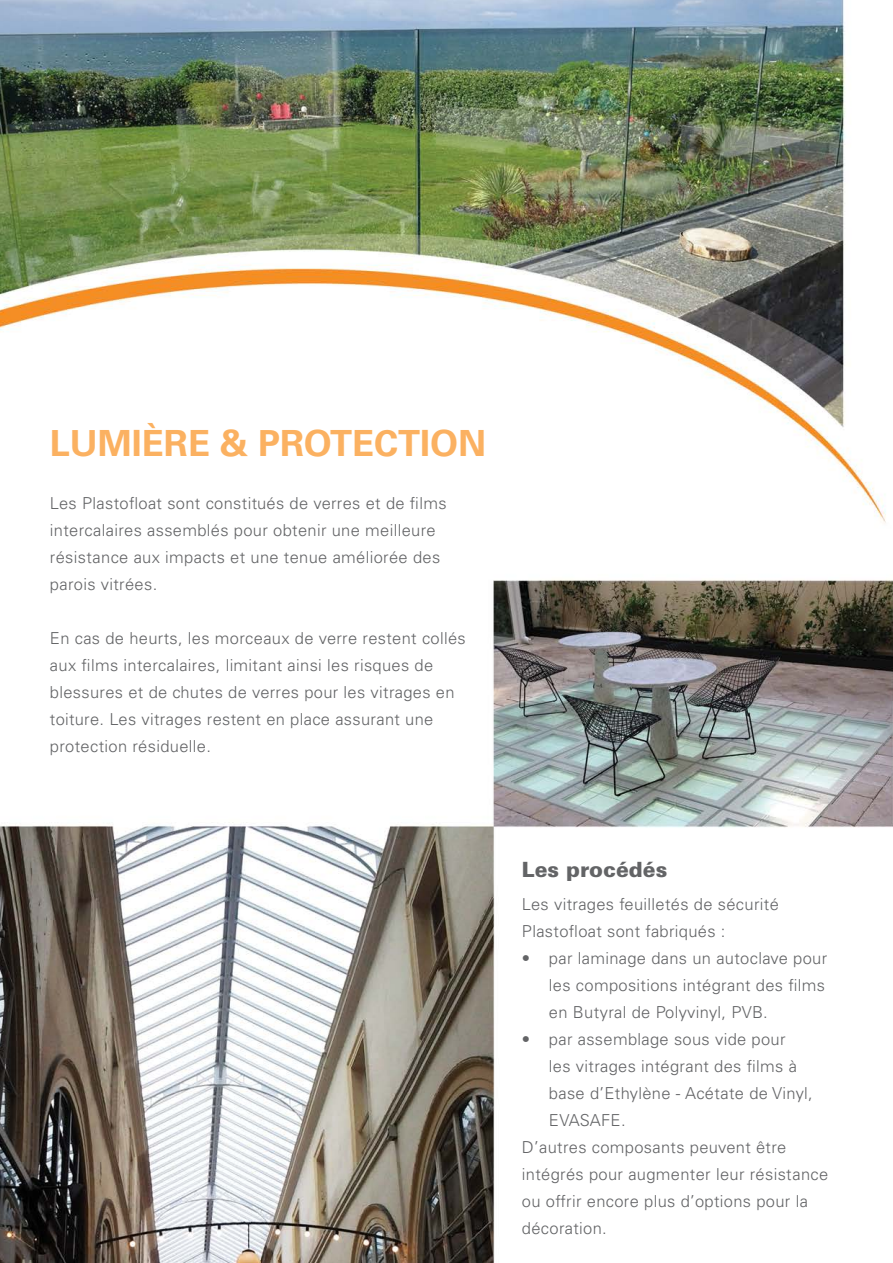
<style>
.page{position:relative;width:893px;height:1263px;background:#fff}
.page>*{position:absolute;margin:0;border:0;box-sizing:border-box;transform-origin:0 0}
.t1{font:700 36px "Univers LT Std";color:#fbb161}
.t2{font:900 21px "Univers LT Std";color:#636466}
.t3{font:300 16.5px/27px "Univers LT Std";letter-spacing:.02em;color:#636466}
</style>
<div class="page">
<img style="left:0;top:0;width:893px;height:1263px">
<div style="left:835px;top:1025px;width:57px;height:238px;background:#fff"></div>
<h1 class="t1" style="left:50px;top:422px;width:438px">LUMIÈRE &amp; PROTECTION</h1>
<p class="t3" style="left:50px;top:489px;width:398px">Les Plastofloat sont constitués de verres et de films intercalaires assemblés pour obtenir une meilleure résistance aux impacts et une tenue améliorée des parois vitrées.</p>
<p class="t3" style="left:50px;top:624px;width:417px">En cas de heurts, les morceaux de verre restent collés aux films intercalaires, limitant ainsi les risques de blessures et de chutes de verres pour les vitrages en toiture. Les vitrages restent en place assurant une protection résiduelle.</p>
<p class="t2" style="left:522px;top:856px;width:147px">Les procédés</p>
<p class="t3" style="left:522px;top:891px;width:258px">Les vitrages feuilletés de sécurité<br>Plastofloat sont fabriqués :</p>
<p class="t3" style="left:549px;top:945px;width:280px;text-indent:-27px">• par laminage dans un autoclave pour les compositions intégrant des films en Butyral de Polyvinyl, PVB.</p>
<p class="t3" style="left:522px;top:1026px;width:265px">• par assemblage sous vide pour</p>
<p class="t3" style="left:549px;top:1053px;width:250px">les vitrages intégrant des films à</p>
<p class="t3" style="left:549px;top:1080px;width:265px">base d’Ethylène - Acétate de Vinyl,</p>
<p class="t3" style="left:549px;top:1107px;width:78px">EVASAFE.</p>
<p class="t3" style="left:522px;top:1134px;width:266px">D’autres composants peuvent être</p>
<p class="t3" style="left:522px;top:1161px;width:308px">intégrés pour augmenter leur résistance</p>
<p class="t3" style="left:522px;top:1188px;width:287px">ou offrir encore plus d’options pour la</p>
<p class="t3" style="left:522px;top:1215px;width:86px">décoration.</p>
</div>
